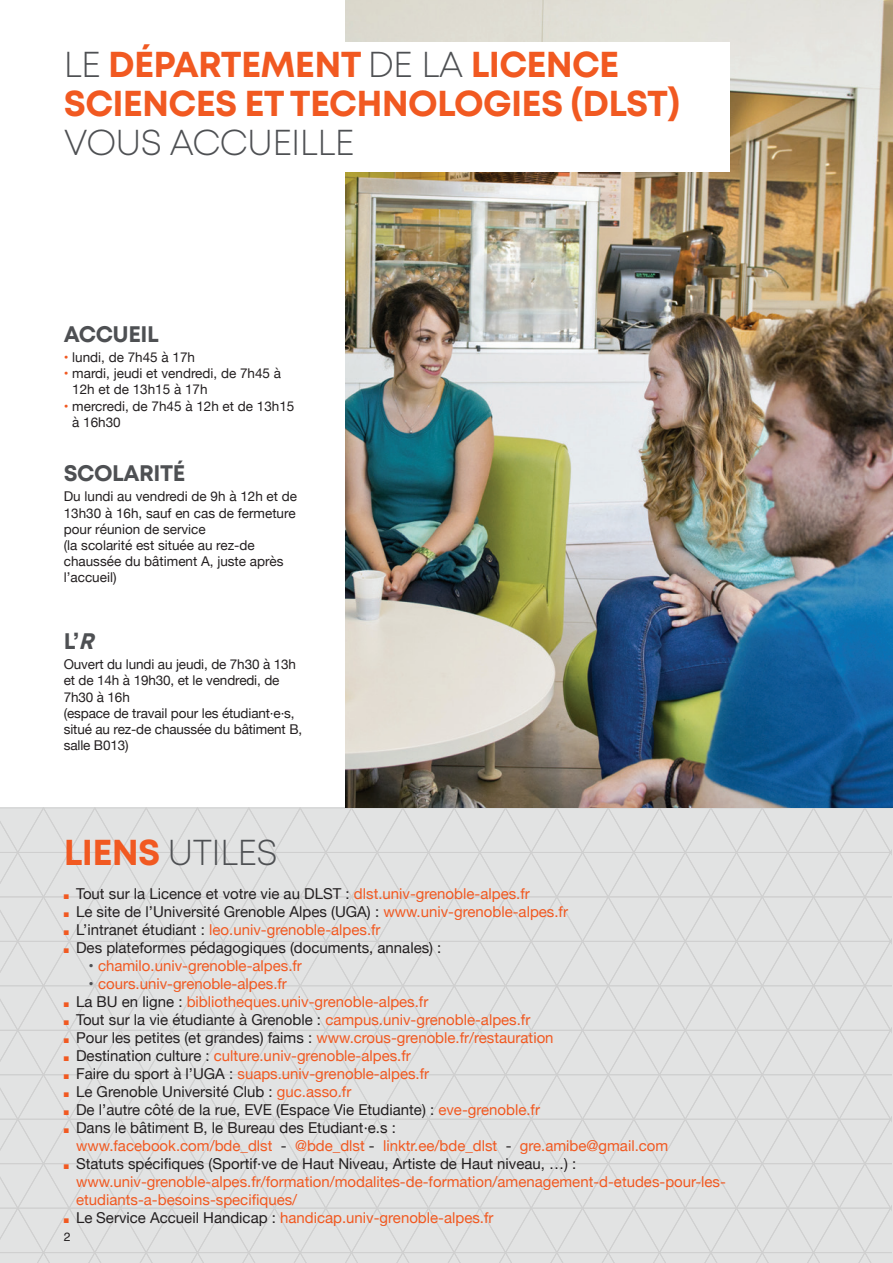
<style>
.page{position:relative;width:893px;height:1263px;background:#fff}
.page>*{position:absolute;margin:0;border:0;box-sizing:border-box;transform-origin:0 0}
.t1{font:700 36px/39px "Mont";letter-spacing:-.02em;color:#f15921}
.t2{font:300 36px "Mont";letter-spacing:-.02em;color:#4e5053}
.t3{font:700 22.5px "Mont";letter-spacing:-.02em;color:#4e5053}
.t4{font:15px/18px "Helvetica Neue";color:#f15921}
.t5{font:15px "Helvetica Neue";color:#231f20}
.t6{font:13.5px/16.2px "Helvetica Neue";color:#231f20}
.t7{font:12px "Helvetica";color:#231f20}
.s1{font-weight:300;color:#4e5053}
.s2{color:#f15921}
.s3{font-style:italic}
.s4{font-weight:700;color:#f15921}
.s5{color:#231f20}
.s6{color:#4e5053}
</style>
<div class="page">
<svg style="left:0;top:808px;width:891px;height:455px"></svg>
<img style="left:345px;top:0;width:548px;height:808px">
<div style="left:55px;top:43px;width:675px;height:129px;background:#fff"></div>
<p class="t1" style="left:64px;top:45px;width:618px"><span class="s1">LE</span> DÉPARTEMENT <span class="s1">DE LA</span> LICENCE<br>SCIENCES ET TECHNOLOGIES (DLST)</p>
<p class="t2" style="left:64px;top:120px;width:292px">VOUS ACCUEILLE</p>
<p class="t3" style="left:64px;top:319px;width:97px">ACCUEIL</p>
<p class="t6" style="left:64px;top:350px;width:133px"><span class="s2">•</span> lundi, de 7h45 à 17h</p>
<p class="t6" style="left:72px;top:366px;width:210px;text-indent:-8px"><span class="s2">•</span> mardi, jeudi et vendredi, de 7h45 à<br>12h et de 13h15 à 17h</p>
<p class="t6" style="left:72px;top:399px;width:224px;text-indent:-8px"><span class="s2">•</span> mercredi, de 7h45 à 12h et de 13h15 à 16h30</p>
<p class="t3" style="left:64px;top:458px;width:123px">SCOLARITÉ</p>
<p class="t6" style="left:64px;top:489px;width:235px">Du lundi au vendredi de 9h à 12h et de<br>13h30 à 16h, sauf en cas de fermeture pour réunion de service<br>(la scolarité est située au rez-de chaussée du bâtiment A, juste après l’accueil)</p>
<p class="t3" style="left:64px;top:626px;width:39px">L’<span class="s3">R</span></p>
<p class="t6" style="left:64px;top:657px;width:240px">Ouvert du lundi au jeudi, de 7h30 à 13h et de 14h à 19h30, et le vendredi, de<br>7h30 à 16h<br>(espace de travail pour les étudiant·e·s, situé au rez-de chaussée du bâtiment B, salle B013)</p>
<p class="t2" style="left:64px;top:830px;width:215px"><span class="s4">LIENS</span> UTILES</p>
<p class="t5" style="left:64px;top:883px;width:468px"><span class="s2">■</span> Tout sur la Licence et votre vie au DLST : <span class="s2">dlst.univ-grenoble-alpes.fr</span></p>
<p class="t5" style="left:64px;top:901px;width:506px"><span class="s2">■</span> Le site de l’Université Grenoble Alpes (UGA) : <span class="s2">www.univ-grenoble-alpes.fr</span></p>
<p class="t4" style="left:64px;top:921px;width:318px">■ <span class="s5">L’intranet étudiant :</span> leo.univ-grenoble-alpes.fr</p>
<p class="t5" style="left:64px;top:937px;width:379px"><span class="s2">■</span> Des plateformes pédagogiques (documents, annales) :</p>
<p class="t4" style="left:89px;top:957px;width:215px"><span class="s6">•</span> chamilo.univ-grenoble-alpes.fr</p>
<p class="t4" style="left:89px;top:975px;width:200px"><span class="s6">•</span> cours.univ-grenoble-alpes.fr</p>
<p class="t4" style="left:64px;top:993px;width:366px">■ <span class="s5">La BU en ligne :</span> bibliotheques.univ-grenoble-alpes.fr</p>
<p class="t5" style="left:64px;top:1009px;width:468px"><span class="s2">■</span> Tout sur la vie étudiante à Grenoble : <span class="s2">campus.univ-grenoble-alpes.fr</span></p>
<p class="t4" style="left:64px;top:1029px;width:491px">■ <span class="s5">Pour les petites (et grandes) faims :</span> www.crous-grenoble.fr/restauration</p>
<p class="t4" style="left:64px;top:1047px;width:349px">■ <span class="s5">Destination culture :</span> culture.univ-grenoble-alpes.fr</p>
<p class="t4" style="left:64px;top:1065px;width:367px">■ <span class="s5">Faire du sport à l’UGA :</span> suaps.univ-grenoble-alpes.fr</p>
<p class="t5" style="left:64px;top:1081px;width:289px"><span class="s2">■</span> Le Grenoble Université Club : <span class="s2">guc.asso.fr</span></p>
<p class="t5" style="left:64px;top:1099px;width:478px"><span class="s2">■</span> De l’autre côté de la rue, EVE (Espace Vie Etudiante) : <span class="s2">eve-grenoble.fr</span></p>
<p class="t4" style="left:76px;top:1119px;width:594px;text-indent:-12px">■ <span class="s5">Dans le bâtiment B, le Bureau des Etudiant·e.s :<br></span>www.facebook.com/bde_dlst <span class="s5">-</span> @bde_dlst <span class="s5">-</span> linktr.ee/bde_dlst <span class="s5">-</span> gre.amibe@gmail.com</p>
<p class="t4" style="left:76px;top:1155px;width:651px;text-indent:-12px">■ <span class="s5">Statuts spécifiques (Sportif·ve de Haut Niveau, Artiste de Haut niveau, …) : </span>www.univ-grenoble-alpes.fr/formation/modalites-de-formation/amenagement-d-etudes-pour-les&shy;etudiants-a-besoins-specifiques/</p>
<p class="t4" style="left:64px;top:1209px;width:431px">■ <span class="s5">Le Service Accueil Handicap :</span> handicap.univ-grenoble-alpes.fr</p>
<p class="t7" style="left:64px;top:1228px;width:8px">2</p>
</div>
